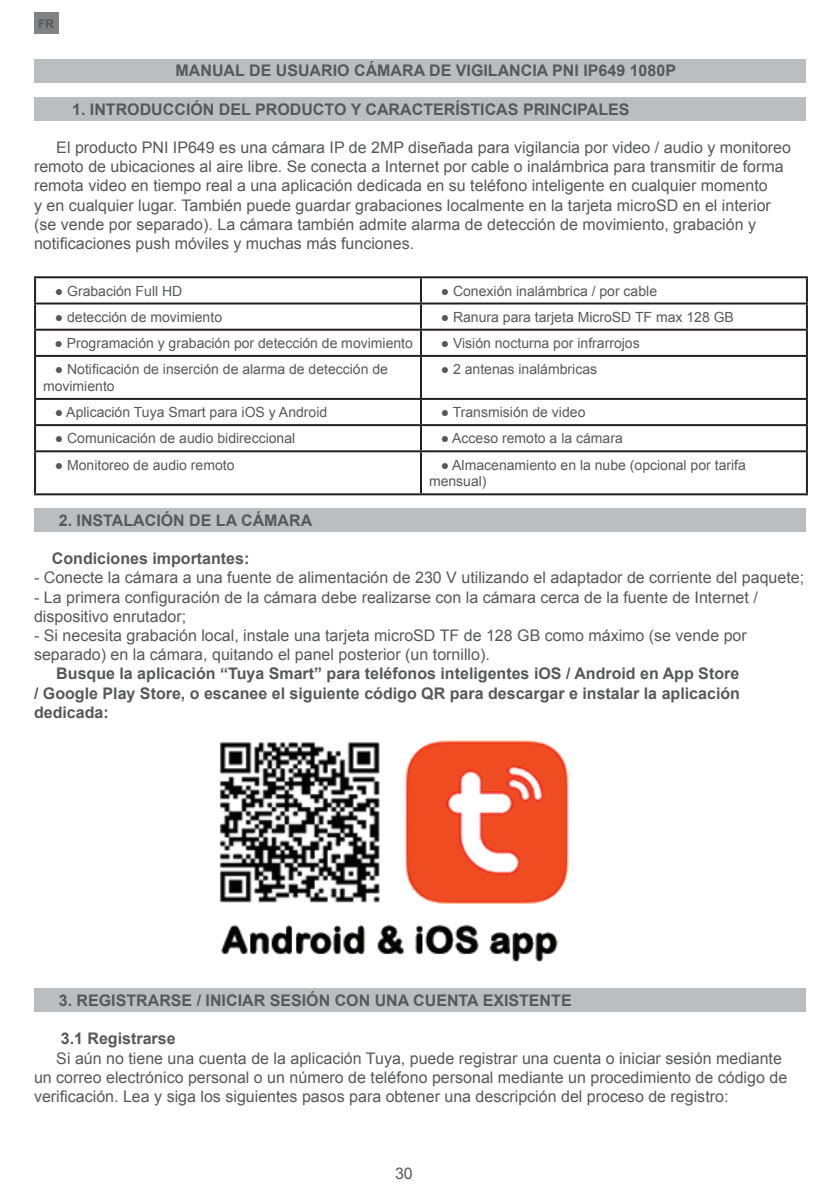
<style>
.page{position:relative;width:840px;height:1191px;background:#fff}
.page>*{position:absolute;margin:0;border:0;box-sizing:border-box;transform-origin:0 0}
.Bold{font:16px/19.2px "Arial";color:#57585a}
.Bold-2{font:700 16px/19.2px "Arial";color:#57585a;text-align:justify}
.UPPERCASE_TITLE{font:700 16px "Arial";color:#57585a}
.t1{font:14px/16.8px "Arial";color:#57585a}
.t2{font:700 12px "Arial";color:#57585a}
</style>
<div class="page">
<div style="left:34px;top:12px;width:24px;height:22px;background:#808285"></div>
<div style="left:34px;top:59px;width:771px;height:23px;background:#bcbdc0"></div>
<div style="left:34px;top:97px;width:771px;height:24px;background:#bcbdc0"></div>
<div style="left:34px;top:508px;width:771px;height:24px;background:#bcbdc0"></div>
<div style="left:34px;top:988px;width:771px;height:24px;background:#bcbdc0"></div>
<hr style="left:34px;top:276px;width:387px;height:2px;background:#231f20">
<hr style="left:34px;top:278px;width:2px;height:24px;background:#231f20">
<hr style="left:421px;top:276px;width:386px;height:2px;background:#231f20">
<hr style="left:420px;top:278px;width:2px;height:24px;background:#231f20">
<hr style="left:805px;top:278px;width:2px;height:24px;background:#231f20">
<hr style="left:34px;top:302px;width:387px;height:2px;background:#231f20">
<hr style="left:34px;top:304px;width:2px;height:25px;background:#231f20">
<hr style="left:421px;top:302px;width:386px;height:2px;background:#231f20">
<hr style="left:420px;top:304px;width:2px;height:25px;background:#231f20">
<hr style="left:805px;top:304px;width:2px;height:25px;background:#231f20">
<hr style="left:34px;top:329px;width:387px;height:2px;background:#231f20">
<hr style="left:34px;top:331px;width:2px;height:24px;background:#231f20">
<hr style="left:421px;top:329px;width:386px;height:2px;background:#231f20">
<hr style="left:420px;top:331px;width:2px;height:24px;background:#231f20">
<hr style="left:805px;top:331px;width:2px;height:24px;background:#231f20">
<hr style="left:34px;top:355px;width:387px;height:2px;background:#231f20">
<hr style="left:34px;top:357px;width:2px;height:41px;background:#231f20">
<hr style="left:421px;top:355px;width:386px;height:2px;background:#231f20">
<hr style="left:420px;top:357px;width:2px;height:41px;background:#231f20">
<hr style="left:805px;top:357px;width:2px;height:41px;background:#231f20">
<hr style="left:34px;top:398px;width:387px;height:2px;background:#231f20">
<hr style="left:34px;top:400px;width:2px;height:24px;background:#231f20">
<hr style="left:421px;top:398px;width:386px;height:2px;background:#231f20">
<hr style="left:420px;top:400px;width:2px;height:24px;background:#231f20">
<hr style="left:805px;top:400px;width:2px;height:24px;background:#231f20">
<hr style="left:34px;top:424px;width:387px;height:2px;background:#231f20">
<hr style="left:34px;top:426px;width:2px;height:24px;background:#231f20">
<hr style="left:421px;top:424px;width:386px;height:2px;background:#231f20">
<hr style="left:420px;top:426px;width:2px;height:24px;background:#231f20">
<hr style="left:805px;top:426px;width:2px;height:24px;background:#231f20">
<hr style="left:34px;top:450px;width:387px;height:2px;background:#231f20">
<hr style="left:34px;top:452px;width:2px;height:41px;background:#231f20">
<hr style="left:421px;top:450px;width:386px;height:2px;background:#231f20">
<hr style="left:420px;top:452px;width:2px;height:41px;background:#231f20">
<hr style="left:805px;top:452px;width:2px;height:41px;background:#231f20">
<hr style="left:34px;top:493px;width:387px;height:2px;background:#231f20">
<hr style="left:421px;top:493px;width:386px;height:2px;background:#231f20">
<img style="left:219px;top:740px;width:350px;height:222px">
<p class="t2" style="left:38px;top:15px;width:17px">FR</p>
<p class="UPPERCASE_TITLE" style="left:175px;top:60px;width:501px">MANUAL DE USUARIO CÁMARA DE VIGILANCIA PNI IP649 1080P</p>
<p class="UPPERCASE_TITLE" style="left:72px;top:98px;width:558px">1. INTRODUCCIÓN DEL PRODUCTO Y CARACTERÍSTICAS PRINCIPALES</p>
<p class="Bold" style="left:34px;top:138px;width:758px;text-indent:22px">El producto PNI IP649 es una cámara IP de 2MP diseñada para vigilancia por video / audio y monitoreo remoto de ubicaciones al aire libre. Se conecta a Internet por cable o inalámbrica para transmitir de forma remota video en tiempo real a una aplicación dedicada en su teléfono inteligente en cualquier momento<br>y en cualquier lugar. También puede guardar grabaciones localmente en la tarjeta microSD en el interior (se vende por separado). La cámara también admite alarma de detección de movimiento, grabación y notificaciones push móviles y muchas más funciones.</p>
<p class="t1" style="left:55px;top:282px;width:129px">● Grabación Full HD</p>
<p class="t1" style="left:440px;top:282px;width:218px">● Conexión inalámbrica / por cable</p>
<p class="t1" style="left:55px;top:308px;width:169px">● detección de movimiento</p>
<p class="t1" style="left:440px;top:308px;width:294px">● Ranura para tarjeta MicroSD TF max 128 GB</p>
<p class="t1" style="left:54px;top:335px;width:360px">● Programación y grabación por detección de movimiento</p>
<p class="t1" style="left:440px;top:335px;width:200px">● Visión nocturna por infrarrojos</p>
<p class="t1" style="left:43px;top:361px;width:346px;text-indent:12px">● Notificación de inserción de alarma de detección de movimiento</p>
<p class="t1" style="left:440px;top:361px;width:158px">● 2 antenas inalámbricas</p>
<p class="t1" style="left:55px;top:404px;width:274px">● Aplicación Tuya Smart para iOS y Android</p>
<p class="t1" style="left:440px;top:404px;width:146px">● Transmisión de video</p>
<p class="t1" style="left:55px;top:430px;width:242px">● Comunicación de audio bidireccional</p>
<p class="t1" style="left:440px;top:430px;width:183px">● Acceso remoto a la cámara</p>
<p class="t1" style="left:55px;top:456px;width:181px">● Monitoreo de audio remoto</p>
<p class="t1" style="left:429px;top:456px;width:318px;text-indent:12px">● Almacenamiento en la nube (opcional por tarifa mensual)</p>
<p class="UPPERCASE_TITLE" style="left:59px;top:509px;width:255px">2. INSTALACIÓN DE LA CÁMARA</p>
<p class="Bold-2" style="left:52px;top:549px;width:199px">Condiciones importantes:</p>
<p class="Bold" style="left:34px;top:568px;width:771px">- Conecte la cámara a una fuente de alimentación de 230 V utilizando el adaptador de corriente del paquete;</p>
<p class="Bold" style="left:34px;top:587px;width:724px">- La primera configuración de la cámara debe realizarse con la cámara cerca de la fuente de Internet / dispositivo enrutador;</p>
<p class="Bold" style="left:34px;top:626px;width:714px">- Si necesita grabación local, instale una tarjeta microSD TF de 128 GB como máximo (se vende por separado) en la cámara, quitando el panel posterior (un tornillo).</p>
<p class="Bold-2" style="left:34px;top:664px;width:707px;text-indent:22px">Busque la aplicación “Tuya Smart” para teléfonos inteligentes iOS / Android en App Store / Google Play Store, o escanee el siguiente código QR para descargar e instalar la aplicación dedicada:</p>
<p class="UPPERCASE_TITLE" style="left:59px;top:989px;width:514px">3. REGISTRARSE / INICIAR SESIÓN CON UNA CUENTA EXISTENTE</p>
<p class="Bold-2" style="left:61px;top:1029px;width:116px">3.1 Registrarse</p>
<p class="Bold" style="left:34px;top:1048px;width:754px;text-indent:22px">Si aún no tiene una cuenta de la aplicación Tuya, puede registrar una cuenta o iniciar sesión mediante un correo electrónico personal o un número de teléfono personal mediante un procedimiento de código de verificación. Lea y siga los siguientes pasos para obtener una descripción del proceso de registro:</p>
<p class="Bold" style="left:395px;top:1163px;width:19px">30</p>
</div>
